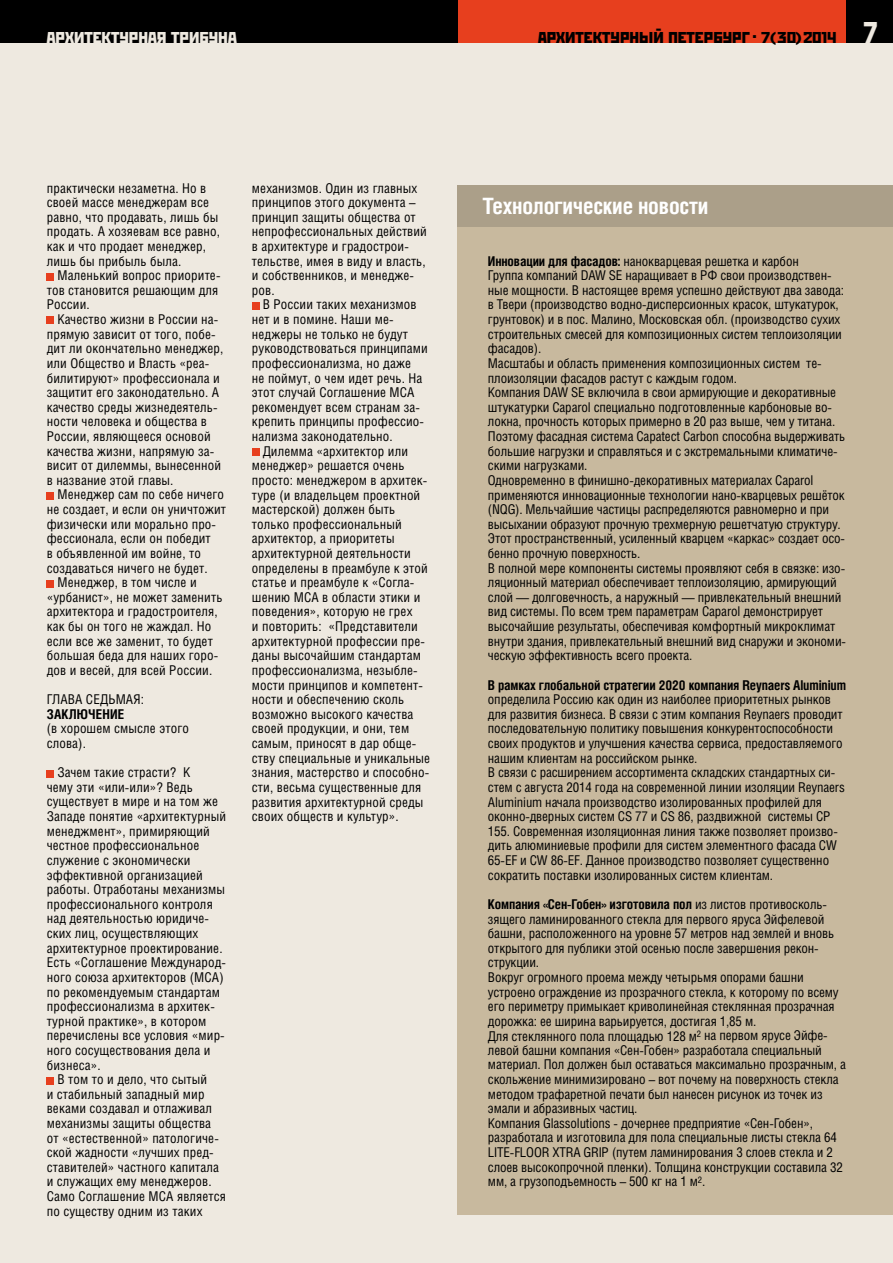
<style>
.page{position:relative;width:893px;height:1263px;background:#eee9e0}
.page>*{position:absolute;margin:0;border:0;box-sizing:border-box;transform-origin:0 0}
.t1{font:700 22.5px "Helios Cond";letter-spacing:-.01em;color:#fff}
.t2{font:19.95px "Stenberg C";color:#000}
.t3{font:19.95px "Stenberg C";color:#eee9e0}
.t4{font:13.5px/14.5px "Helios Cond";letter-spacing:-.01em;color:#000}
.t5{font:13.5px/14.5px "Helios Cond";letter-spacing:.01em;color:#000}
.t6{font:700 13.5px "Helios Cond";letter-spacing:-.01em;color:#000}
.t7{font:700 13.5px "Helios Cond";letter-spacing:.01em;color:#000}
.s1{font-size:15.75px}
.s2{font-size:30px;color:#eee9e0}
.s3{font-weight:700}
</style>
<div class="page">
<div style="left:457px;top:0;width:389px;height:43px;background:#e73f1e"></div>
<div style="left:0;top:0;width:457px;height:43px;background:#000"></div>
<div style="left:846px;top:0;width:47px;height:43px;background:#000"></div>
<div style="left:457px;top:185px;width:436px;height:1029px;background:#c8b99e"></div>
<div style="left:457px;top:185px;width:436px;height:41px;background:#ab9f89"></div>
<div style="left:47px;top:273px;width:7px;height:7px;background:#e73f1e"></div>
<div style="left:47px;top:317px;width:7px;height:7px;background:#e73f1e"></div>
<div style="left:47px;top:492px;width:7px;height:7px;background:#e73f1e"></div>
<div style="left:47px;top:580px;width:7px;height:7px;background:#e73f1e"></div>
<div style="left:47px;top:770px;width:7px;height:7px;background:#e73f1e"></div>
<div style="left:47px;top:1077px;width:7px;height:7px;background:#e73f1e"></div>
<div style="left:252px;top:302px;width:7px;height:7px;background:#e73f1e"></div>
<div style="left:252px;top:448px;width:7px;height:8px;background:#e73f1e"></div>
<h2 class="t3" style="left:47px;top:25px;width:191px">архитектурная трибуна</h2>
<h2 class="t2" style="left:538px;top:25px;width:342px">архитектурный петербург . <span class="s1">7(30)2014</span> <span class="s2">7</span></h2>
<p class="t5" style="left:47px;top:180px;width:175px">практически незаметна. Но в своей массе менеджерам все равно, что продавать, лишь бы продать. А хозяевам все равно, как и что продает менеджер, лишь бы прибыль была.</p>
<p class="t5" style="left:47px;top:268px;width:175px;text-indent:11px">Маленький вопрос приорите&shy;тов становится решающим для<br>России.</p>
<p class="t5" style="left:47px;top:312px;width:178px;text-indent:11px">Качество жизни в России на&shy;прямую зависит от того, побе&shy;дит ли окончательно менеджер, или Общество и Власть «реа&shy;билитируют» профессионала и защитит его законодательно. А качество среды жизнедеятель&shy;ности человека и общества в<br>России, являющееся основой качества жизни, напрямую за&shy;висит от дилеммы, вынесенной в название этой главы.</p>
<p class="t5" style="left:57px;top:487px;width:168px">Менеджер сам по себе ничего</p>
<p class="t5" style="left:47px;top:502px;width:181px">не создает, и если он уничтожит</p>
<p class="t5" style="left:47px;top:516px;width:171px">физически или морально про-</p>
<p class="t5" style="left:47px;top:531px;width:165px">фессионала, если он победит</p>
<p class="t5" style="left:47px;top:546px;width:156px">в объявленной им войне, то</p>
<p class="t5" style="left:47px;top:560px;width:162px">создаваться ничего не будет.</p>
<p class="t5" style="left:57px;top:575px;width:141px">Менеджер, в том числе и</p>
<p class="t5" style="left:47px;top:589px;width:177px">«урбанист», не может заменить</p>
<p class="t5" style="left:47px;top:604px;width:172px">архитектора и градостроителя,</p>
<p class="t5" style="left:47px;top:619px;width:166px">как бы он того не жаждал. Но</p>
<p class="t5" style="left:47px;top:633px;width:168px">если все же заменит, то будет</p>
<p class="t5" style="left:47px;top:648px;width:173px">большая беда для наших горо-</p>
<p class="t5" style="left:47px;top:662px;width:167px">дов и весей, для всей России.</p>
<p class="t5" style="left:47px;top:692px;width:99px">ГЛАВА СЕДЬМАЯ:</p>
<p class="t7" style="left:47px;top:706px;width:79px">ЗАКЛЮЧЕНИЕ</p>
<p class="t5" style="left:47px;top:721px;width:144px">(в хорошем смысле этого слова).</p>
<p class="t5" style="left:47px;top:765px;width:181px;text-indent:11px">Зачем такие страсти? К<br>чему эти «или-или»? Ведь существует в мире и на том же<br>Западе понятие «архитектурный менеджмент», примиряющий честное профессиональное служение с экономически эффективной организацией работы. Отработаны механизмы профессионального контроля над деятельностью юридиче&shy;ских лиц, осуществляющих архитектурное проектирование.<br>Есть «Соглашение Международ&shy;ного союза архитекторов (МСА) по рекомендуемым стандартам профессионализма в архитек&shy;турной практике», в котором перечислены все условия «мир&shy;ного сосуществования дела и бизнеса».</p>
<p class="t5" style="left:47px;top:1072px;width:181px;text-indent:11px">В том то и дело, что сытый<br>и стабильный западный мир веками создавал и отлаживал механизмы защиты общества от «естественной» патологиче&shy;ской жадности «лучших пред&shy;ставителей» частного капитала и служащих ему менеджеров.<br>Само Соглашение МСА является по существу одним из таких</p>
<p class="t5" style="left:252px;top:180px;width:177px">механизмов. Один из главных принципов этого документа – принцип защиты общества от непрофессиональных действий в архитектуре и градострои&shy;тельстве, имея в виду и власть, и собственников, и менедже&shy;ров.</p>
<p class="t5" style="left:252px;top:297px;width:177px;text-indent:11px">В России таких механизмов нет и в помине. Наши ме&shy;неджеры не только не будут руководствоваться принципами профессионализма, но даже<br>не поймут, о чем идет речь. На этот случай Соглашение МСА рекомендует всем странам за&shy;крепить принципы профессио&shy;нализма законодательно.</p>
<p class="t5" style="left:252px;top:443px;width:180px;text-indent:11px">Дилемма «архитектор или менеджер» решается очень просто: менеджером в архитек&shy;туре (и владельцем проектной мастерской) должен быть только профессиональный архитектор, а приоритеты архитектурной деятельности определены в преамбуле к этой статье и преамбуле к «Согла&shy;шению МСА в области этики и поведения», которую не грех<br>и повторить: «Представители архитектурной профессии пре&shy;даны высочайшим стандартам профессионализма, незыбле&shy;мости принципов и компетент&shy;ности и обеспечению сколь возможно высокого качества своей продукции, и они, тем самым, приносят в дар обще&shy;ству специальные и уникальные знания, мастерство и способно&shy;сти, весьма существенные для развития архитектурной среды своих обществ и культур».</p>
<h1 class="t1" style="left:483px;top:192px;width:227px">Технологические новости</h1>
<p class="t4" style="left:488px;top:253px;width:360px"><span class="s3">Инновации для фасадов:</span> нанокварцевая решетка и карбон<br>Группа компаний DAW SE наращивает в РФ свои производствен&shy;ные мощности. В настоящее время успешно действуют два завода: в Твери (производство водно-дисперсионных красок, штукатурок, грунтовок) и в пос. Малино, Московская обл. (производство сухих строительных смесей для композиционных систем теплоизоляции фасадов).<br>Масштабы и область применения композиционных систем те&shy;плоизоляции фасадов растут с каждым годом.<br>Компания DAW SE включила в свои армирующие и декоративные штукатурки Caparol специально подготовленные карбоновые во&shy;локна, прочность которых примерно в 20 раз выше, чем у титана.<br>Поэтому фасадная система Capatect Carbon способна выдерживать большие нагрузки и справляться и с экстремальными климатиче&shy;скими нагрузками.<br>Одновременно в финишно-декоративных материалах Caparol применяются инновационные технологии нано-кварцевых решёток (NQG). Мельчайшие частицы распределяются равномерно и при высыхании образуют прочную трехмерную решетчатую структуру.<br>Этот пространственный, усиленный кварцем «каркас» создает осо&shy;бенно прочную поверхность.<br>В полной мере компоненты системы проявляют себя в связке: изо&shy;ляционный материал обеспечивает теплоизоляцию, армирующий слой — долговечность, а наружный — привлекательный внешний вид системы. По всем трем параметрам Caparol демонстрирует высочайшие результаты, обеспечивая комфортный микроклимат внутри здания, привлекательный внешний вид снаружи и экономи&shy;ческую эффективность всего проекта.</p>
<p class="t6" style="left:488px;top:677px;width:360px">В рамках глобальной стратегии 2020 компания Reynaers Aluminium</p>
<p class="t4" style="left:488px;top:692px;width:358px">определила Россию как один из наиболее приоритетных рынков для развития бизнеса. В связи с этим компания Reynaers проводит последовательную политику повышения конкурентоспособности своих продуктов и улучшения качества сервиса, предоставляемого нашим клиентам на российском рынке.<br>В связи с расширением ассортимента складских стандартных си&shy;стем с августа 2014 года на современной линии изоляции Reynaers Aluminium начала производство изолированных профилей для оконно-дверных систем СS 77 и СS 86, раздвижной системы СP 155. Современная изоляционная линия также позволяет произво&shy;дить алюминиевые профили для систем элементного фасада СW 65-EF и СW 86-EF. Данное производство позволяет существенно сократить поставки изолированных систем клиентам.</p>
<p class="t4" style="left:488px;top:896px;width:359px"><span class="s3">Компания «Сен-Гобен» изготовила пол</span> из листов противосколь&shy;зящего ламинированного стекла для первого яруса Эйфелевой башни, расположенного на уровне 57 метров над землей и вновь открытого для публики этой осенью после завершения рекон&shy;струкции.<br>Вокруг огромного проема между четырьмя опорами башни устроено ограждение из прозрачного стекла, к которому по всему его периметру примыкает криволинейная стеклянная прозрачная дорожка: ее ширина варьируется, достигая 1,85 м.<br>Для стеклянного пола площадью 128 м<sup>2</sup> на первом ярусе Эйфе&shy;левой башни компания «Сен-Гобен» разработала специальный материал. Пол должен был оставаться максимально прозрачным, а скольжение минимизировано – вот почему на поверхность стекла методом трафаретной печати был нанесен рисунок из точек из эмали и абразивных частиц.<br>Компания Glassolutions - дочернее предприятие «Сен-Гобен», разработала и изготовила для пола специальные листы стекла 64<br>LITE-FLOOR XTRA GRIP (путем ламинирования 3 слоев стекла и 2 слоев высокопрочной пленки). Толщина конструкции составила 32 мм, а грузоподъемность – 500 кг на 1 м<sup>2</sup>.</p>
</div>
